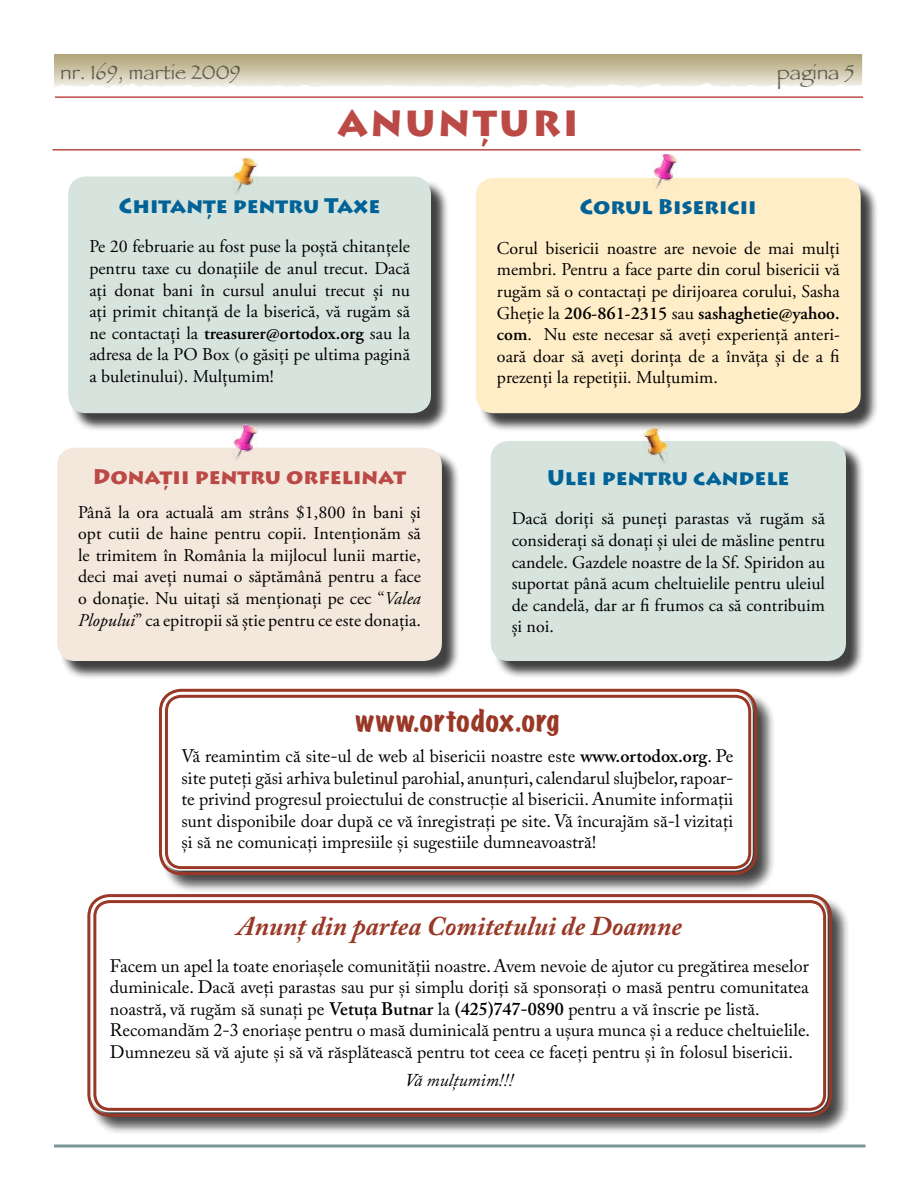
<style>
.page{position:relative;width:918px;height:1188px;background:#fff}
.page>*{position:absolute;margin:0;border:0;box-sizing:border-box;transform-origin:0 0}
.t1{font:900 36px "Lithos Pro";letter-spacing:.07em;color:#bb4945}
.t2{font:italic 700 27px "Adobe Caslon Pro";color:#993826}
.t3{font:expanded 27px "Marker Felt";letter-spacing:.04em;color:#993826}
.t4{font:900 21px "Lithos Pro";color:#006296}
.t5{font:21px "Papyrus";color:#5d5c4d}
.t6{font:900 21px "Lithos Pro";color:#bb4945}
.t7{font:18px/21.6px "Adobe Garamond Pro";color:#000;text-align:justify}
.t8{font:18px/21.6px "Adobe Caslon Pro";color:#000;text-align:justify}
.t9{font:italic 18px "Adobe Caslon Pro";color:#000}
.s1{font-weight:600}
.s2{font-style:italic}
</style>
<div class="page">
<svg style="left:54px;top:54px;width:808px;height:34px;background:#d0c8ae"></svg>
<svg style="left:54px;top:1144px;width:812px;height:4px;background:#9bafb0"></svg>
<div style="left:478px;top:180px;width:401px;height:252px;background:#000;opacity:.75"></div>
<div style="left:476px;top:178px;width:385px;height:235px;background:#ffedc7;border-radius:18px"></div>
<div style="left:70px;top:179px;width:380px;height:253px;background:#000;opacity:.75"></div>
<div style="left:68px;top:176px;width:363px;height:237px;background:#d7e3dd;border-radius:18px"></div>
<div style="left:493px;top:443px;width:372px;height:237px;background:#000;opacity:.75"></div>
<div style="left:491px;top:441px;width:355px;height:220px;background:#d7e3dd;border-radius:18px"></div>
<div style="left:161px;top:691px;width:615px;height:203px;background:#000;opacity:.75"></div>
<div style="left:163px;top:693px;width:590px;height:178px;background:#fff;border-radius:18px"></div>
<div style="left:159px;top:689px;width:598px;height:186px;border:3px solid #993826;border-radius:21px"></div>
<div style="left:165px;top:695px;width:586px;height:174px;border:3px solid #993826;border-radius:15px"></div>
<div style="left:90px;top:896px;width:761px;height:240px;background:#000;opacity:.75"></div>
<div style="left:92px;top:899px;width:736px;height:213px;background:#fff;border-radius:18px"></div>
<div style="left:87px;top:894px;width:745px;height:223px;border:3px solid #993826;border-radius:21px"></div>
<div style="left:93px;top:900px;width:733px;height:211px;border:3px solid #993826;border-radius:15px"></div>
<hr style="left:55px;top:96px;width:808px;height:2px;background:#bb4945">
<hr style="left:52px;top:149px;width:809px;height:2px;background:#bb4945">
<img style="left:232px;top:158px;width:27px;height:37px">
<img style="left:642px;top:428px;width:26px;height:37px">
<img style="left:653px;top:153px;width:25px;height:38px">
<div style="left:59px;top:450px;width:402px;height:230px;background:#000;opacity:.75"></div>
<div style="left:57px;top:448px;width:385px;height:213px;background:#f4e7dc;border-radius:18px"></div>
<img style="left:232px;top:424px;width:27px;height:37px">
<p class="t5" style="left:60px;top:59px;width:182px">nr. 169, martie 2009</p>
<p class="t5" style="left:777px;top:59px;width:79px">pagina 5</p>
<h1 class="t1" style="left:338px;top:101px;width:243px">ANUNȚURI</h1>
<p class="t4" style="left:119px;top:192px;width:263px">Chitanțe pentru Taxe</p>
<p class="t7" style="left:89px;top:236px;width:322px">Pe 20 februarie au fost puse la poștă chitanțele pentru taxe cu donațiile de anul trecut. Dacă ați donat bani în cursul anului trecut și nu ați primit chitanță de la biserică, vă rugăm să ne contactați la <span class="s1">treasurer@ortodox.org</span> sau la adresa de la PO Box (o găsiți pe ultima pagină a buletinului). Mulţumim!</p>
<p class="t6" style="left:93px;top:464px;width:315px">Donații pentru orfelinat</p>
<p class="t7" style="left:78px;top:502px;width:344px">Până la ora actuală am strâns $1,800 în bani și opt cutii de haine pentru copii. Intenționăm să le trimitem în România la mijlocul lunii martie, deci mai aveți numai o săptămână pentru a face o donație. Nu uitați să menționați pe cec “<span class="s2">Valea Plopului</span>” ca epitropii să știe pentru ce este donația.</p>
<p class="t4" style="left:580px;top:194px;width:178px">Corul Bisericii</p>
<p class="t7" style="left:497px;top:238px;width:344px">Corul bisericii noastre are nevoie de mai mulţi membri. Pentru a face parte din corul bisericii vă rugăm să o contactaţi pe dirijoarea corului, Sasha Gheţie la <span class="s1">206-861-2315</span> sau <span class="s1">sashaghetie@yahoo. com</span>. Nu este necesar să aveţi experienţă anteri&shy;oară doar să aveţi dorinţa de a învăţa şi de a fi prezenţi la repetiţii. Mulţumim.</p>
<p class="t4" style="left:547px;top:464px;width:244px">Ulei pentru candele</p>
<p class="t7" style="left:512px;top:509px;width:315px">Dacă doriți să puneți parastas vă rugăm să considerați să donați și ulei de măsline pentru candele. Gazdele noastre de la Sf. Spiridon au suportat până acum cheltuielile pentru uleiul de candelă, dar ar fi frumos ca să contribuim și noi.</p>
<h2 class="t3" style="left:356px;top:701px;width:205px">www.ortodox.org</h2>
<p class="t8" style="left:181px;top:745px;width:554px">Vă reamintim că site-ul de web al bisericii noastre este <span class="s1">www.ortodox.org</span>. Pe site puteți găsi arhiva buletinul parohial, anunțuri, calendarul slujbelor, rapoar&shy;te privind progresul proiectului de construcție al bisericii. Anumite informații sunt disponibile doar după ce vă înregistrați pe site. Vă încurajăm să-l vizitați și să ne comunicați impresiile și sugestiile dumneavoastră!</p>
<h2 class="t2" style="left:237px;top:910px;width:447px">Anunţ din partea Comitetului de Doamne</h2>
<p class="t8" style="left:110px;top:955px;width:702px;text-align:left">Facem un apel la toate enoriaşele comunităţii noastre. Avem nevoie de ajutor cu pregătirea meselor duminicale. Dacă aveţi parastas sau pur şi simplu doriți să sponsoraţi o masă pentru comunitatea noastră, vă rugăm să sunaţi pe <span class="s1">Vetuța Butnar</span> la <span class="s1">(425)747-0890</span> pentru a vă înscrie pe listă.<br>Recomandăm 2-3 enoriaşe pentru o masă duminicală pentru a uşura munca şi a reduce cheltuielile.<br>Dumnezeu să vă ajute şi să vă răsplătească pentru tot ceea ce faceţi pentru şi în folosul bisericii.</p>
<p class="t9" style="left:405px;top:1069px;width:110px">Vă mulţumim!!!</p>
</div>
